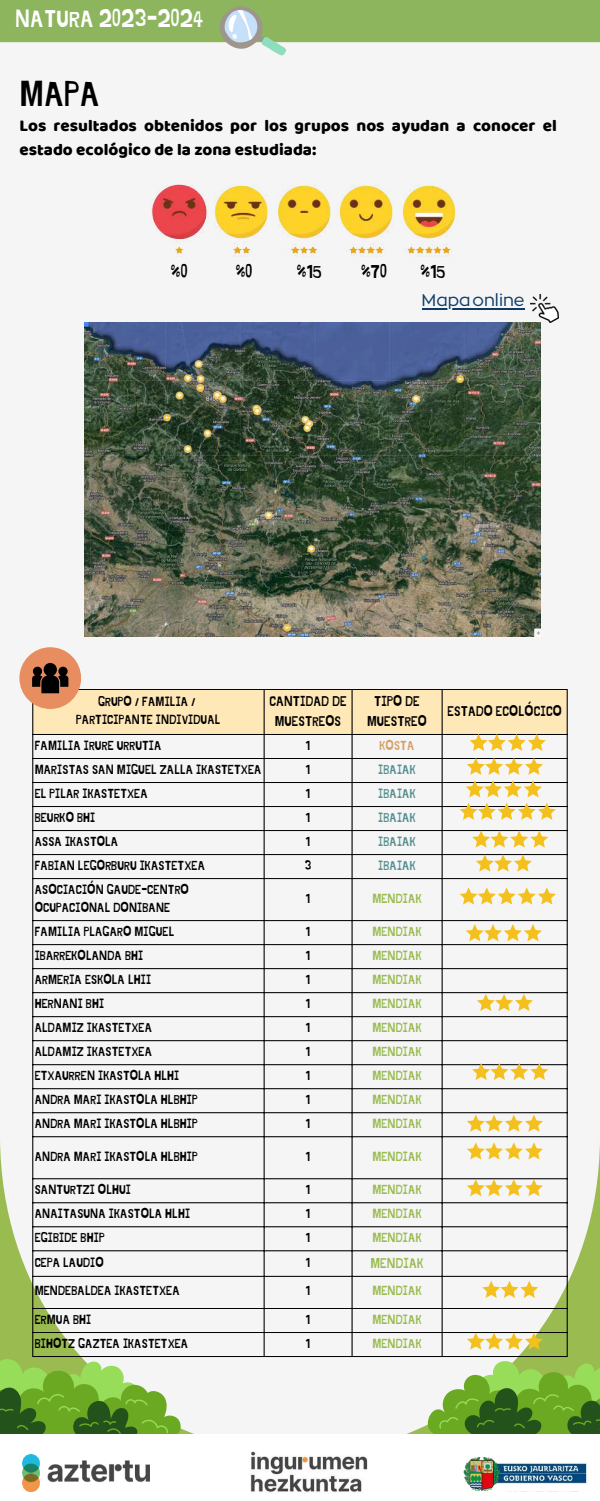
<style>
.page{position:relative;width:600px;height:1501px;background:#fff}
.page>*{position:absolute;margin:0;border:0;box-sizing:border-box;transform-origin:0 0}
.t1{font:35.3px "Jingleberry";color:#000}
.t2{font:24px "Jingleberry";color:#fff}
.t3{font:18.6px "Jingleberry";color:#000}
.t4{font:17px "RTL Corporative Regular";color:#0d3b66}
.t5{font:16.9px/23.2px "Baloo Thambi";color:#000}
.t6{font:14px/19.5px "Jingleberry";color:#000;text-align:center}
.t7{font:14px "Jingleberry";color:#9abb50}
.t8{font:13px/18px "Jingleberry";color:#000;text-align:center}
.t9{font:13px "Jingleberry";color:#9abb50}
.t10{font:13px "Jingleberry";color:#568f90}
.t11{font:13px "Jingleberry";color:#d7a067}
</style>
<div class="page">
<div style="left:0;top:42px;width:600px;height:1392px;background:#f5f5f5"></div>
<svg style="left:422px;top:1359px;width:178px;height:74px"></svg>
<svg style="left:0;top:1357px;width:182px;height:77px"></svg>
<div style="left:0;top:0;width:600px;height:42px;background:#8cb55e"></div>
<svg style="left:213px;top:6px;width:75px;height:65px"></svg>
<img style="left:530px;top:294px;width:29px;height:28px">
<hr style="left:422px;top:308px;width:103px;height:1px;background:#0d3b66">
<img style="left:142px;top:169px;width:316px;height:87px">
<hr style="left:32px;top:689px;width:1px;height:666px;background:#000">
<hr style="left:264px;top:689px;width:1px;height:666px;background:#000">
<hr style="left:352px;top:689px;width:1px;height:666px;background:#000">
<hr style="left:442px;top:689px;width:1px;height:666px;background:#000">
<hr style="left:567px;top:689px;width:1px;height:666px;background:#000">
<hr style="left:32px;top:758px;width:536px;height:1px;background:#000">
<hr style="left:32px;top:782px;width:536px;height:1px;background:#000">
<hr style="left:32px;top:806px;width:536px;height:1px;background:#000">
<hr style="left:32px;top:830px;width:536px;height:1px;background:#000">
<hr style="left:32px;top:854px;width:536px;height:1px;background:#000">
<hr style="left:32px;top:878px;width:536px;height:1px;background:#000">
<hr style="left:32px;top:920px;width:536px;height:1px;background:#000">
<hr style="left:32px;top:944px;width:536px;height:1px;background:#000">
<hr style="left:32px;top:968px;width:536px;height:1px;background:#000">
<hr style="left:32px;top:992px;width:536px;height:1px;background:#000">
<hr style="left:32px;top:1016px;width:536px;height:1px;background:#000">
<hr style="left:32px;top:1040px;width:536px;height:1px;background:#000">
<hr style="left:32px;top:1064px;width:536px;height:1px;background:#000">
<hr style="left:32px;top:1088px;width:536px;height:1px;background:#000">
<hr style="left:32px;top:1112px;width:536px;height:1px;background:#000">
<hr style="left:32px;top:1136px;width:536px;height:1px;background:#000">
<hr style="left:32px;top:1178px;width:536px;height:1px;background:#000">
<hr style="left:32px;top:1202px;width:536px;height:1px;background:#000">
<hr style="left:32px;top:1226px;width:536px;height:1px;background:#000">
<hr style="left:32px;top:1250px;width:536px;height:1px;background:#000">
<hr style="left:32px;top:1275px;width:536px;height:1px;background:#000">
<hr style="left:32px;top:1307px;width:536px;height:1px;background:#000">
<hr style="left:32px;top:1331px;width:536px;height:1px;background:#000">
<hr style="left:32px;top:1355px;width:536px;height:1px;background:#000">
<svg style="left:467px;top:757px;width:76px;height:17px"></svg>
<svg style="left:472px;top:830px;width:76px;height:17px"></svg>
<svg style="left:460px;top:780px;width:96px;height:39px"></svg>
<svg style="left:466px;top:923px;width:76px;height:18px"></svg>
<svg style="left:472px;top:1062px;width:76px;height:17px"></svg>
<svg style="left:477px;top:993px;width:56px;height:17px"></svg>
<svg style="left:467px;top:1114px;width:76px;height:17px"></svg>
<div style="left:19px;top:647px;width:62px;height:61px;background:#e88d5f;border-radius:50%"></div>
<svg style="left:460px;top:887px;width:96px;height:17px"></svg>
<svg style="left:482px;top:1280px;width:56px;height:17px"></svg>
<svg style="left:32px;top:662px;width:535px;height:88px"></svg>
<svg style="left:467px;top:1142px;width:76px;height:17px"></svg>
<svg style="left:467px;top:1178px;width:76px;height:18px"></svg>
<img style="left:84px;top:322px;width:456px;height:314px">
<img style="left:22px;top:1454px;width:127px;height:36px">
<img style="left:250px;top:1451px;width:118px;height:41px">
<img style="left:464px;top:1457px;width:123px;height:33px">
<svg style="left:476px;top:854px;width:56px;height:17px"></svg>
<svg style="left:467px;top:1332px;width:76px;height:17px"></svg>
<h2 class="t2" style="left:15px;top:8px;width:190px">NATURA 2023-2024</h2>
<h1 class="t1" style="left:19px;top:77px;width:82px">MAPA</h1>
<p class="t5" style="left:19px;top:115px;width:539px">Los resultados obtenidos por los grupos nos ayudan a conocer el estado ecológico de la zona estudiada:</p>
<h3 class="t3" style="left:171px;top:263px;width:19px">%0</h3>
<h3 class="t3" style="left:236px;top:263px;width:19px">%0</h3>
<h3 class="t3" style="left:297px;top:263px;width:26px">%15</h3>
<h3 class="t3" style="left:361px;top:263px;width:28px">%70</h3>
<h3 class="t3" style="left:421px;top:263px;width:26px">%15</h3>
<h3 class="t4" style="left:422px;top:289px;width:104px">Mapaonline</h3>
<p class="t8" style="left:76px;top:693px;width:146px">GRUPO / FAMILIA /<br>PARTICIPANTE INDIVIDUAL</p>
<p class="t6" style="left:269px;top:692px;width:79px">CANTIDAD DE<br>MUESTREOS</p>
<p class="t6" style="left:367px;top:692px;width:61px">TIPO DE<br>MUESTREO</p>
<p class="t6" style="left:447px;top:702px;width:116px">ESTADO ECOLÓCICO</p>
<p class="t8" style="left:35px;top:736px;width:128px">FAMILIA IRURE URRUTIA</p>
<p class="t8" style="left:306px;top:736px;width:6px">1</p>
<p class="t11" style="left:380px;top:739px;width:36px">KOSTA</p>
<p class="t8" style="left:35px;top:760px;width:228px">MARISTAS SAN MIGUEL ZALLA IKASTETXEA</p>
<p class="t8" style="left:306px;top:760px;width:6px">1</p>
<p class="t10" style="left:378px;top:763px;width:39px">IBAIAK</p>
<p class="t8" style="left:35px;top:784px;width:115px">EL PILAR IKASTETXEA</p>
<p class="t8" style="left:306px;top:784px;width:6px">1</p>
<p class="t10" style="left:378px;top:787px;width:39px">IBAIAK</p>
<p class="t8" style="left:35px;top:808px;width:62px">BEURKO BHI</p>
<p class="t8" style="left:306px;top:808px;width:6px">1</p>
<p class="t10" style="left:378px;top:811px;width:39px">IBAIAK</p>
<p class="t8" style="left:35px;top:832px;width:85px">ASSA IKASTOLA</p>
<p class="t8" style="left:306px;top:832px;width:6px">1</p>
<p class="t10" style="left:378px;top:835px;width:39px">IBAIAK</p>
<p class="t8" style="left:35px;top:856px;width:172px">FABIAN LEGORBURU IKASTETXEA</p>
<p class="t8" style="left:305px;top:856px;width:8px">3</p>
<p class="t10" style="left:378px;top:859px;width:39px">IBAIAK</p>
<p class="t8" style="left:35px;top:880px;width:156px;text-align:left">ASOCIACIÓN GAUDE-CENTRO<br>OCUPACIONAL DONIBANE</p>
<p class="t8" style="left:306px;top:889px;width:6px">1</p>
<p class="t9" style="left:372px;top:892px;width:51px">MENDIAK</p>
<p class="t8" style="left:35px;top:922px;width:141px">FAMILIA PLAGARO MIGUEL</p>
<p class="t8" style="left:306px;top:922px;width:6px">1</p>
<p class="t9" style="left:372px;top:925px;width:51px">MENDIAK</p>
<p class="t8" style="left:35px;top:946px;width:110px">IBARREKOLANDA BHI</p>
<p class="t8" style="left:306px;top:946px;width:6px">1</p>
<p class="t9" style="left:372px;top:949px;width:51px">MENDIAK</p>
<p class="t8" style="left:35px;top:970px;width:118px">ARMERIA ESKOLA LHII</p>
<p class="t8" style="left:306px;top:970px;width:6px">1</p>
<p class="t9" style="left:372px;top:973px;width:51px">MENDIAK</p>
<p class="t8" style="left:35px;top:994px;width:71px">HERNANI BHI</p>
<p class="t8" style="left:306px;top:994px;width:6px">1</p>
<p class="t9" style="left:372px;top:997px;width:51px">MENDIAK</p>
<p class="t8" style="left:35px;top:1018px;width:119px">ALDAMIZ IKASTETXEA</p>
<p class="t8" style="left:306px;top:1018px;width:6px">1</p>
<p class="t9" style="left:372px;top:1021px;width:51px">MENDIAK</p>
<p class="t8" style="left:35px;top:1042px;width:119px">ALDAMIZ IKASTETXEA</p>
<p class="t8" style="left:306px;top:1042px;width:6px">1</p>
<p class="t9" style="left:372px;top:1045px;width:51px">MENDIAK</p>
<p class="t8" style="left:35px;top:1066px;width:146px">ETXAURREN IKASTOLA HLHI</p>
<p class="t8" style="left:306px;top:1066px;width:6px">1</p>
<p class="t9" style="left:372px;top:1069px;width:51px">MENDIAK</p>
<p class="t8" style="left:35px;top:1090px;width:165px">ANDRA MARI IKASTOLA HLBHIP</p>
<p class="t8" style="left:306px;top:1090px;width:6px">1</p>
<p class="t9" style="left:372px;top:1093px;width:51px">MENDIAK</p>
<p class="t8" style="left:35px;top:1114px;width:165px">ANDRA MARI IKASTOLA HLBHIP</p>
<p class="t8" style="left:306px;top:1114px;width:6px">1</p>
<p class="t9" style="left:372px;top:1117px;width:51px">MENDIAK</p>
<p class="t8" style="left:35px;top:1147px;width:165px">ANDRA MARI IKASTOLA HLBHIP</p>
<p class="t8" style="left:306px;top:1147px;width:6px">1</p>
<p class="t9" style="left:372px;top:1150px;width:51px">MENDIAK</p>
<p class="t8" style="left:35px;top:1180px;width:98px">SANTURTZI OLHUI</p>
<p class="t8" style="left:306px;top:1180px;width:6px">1</p>
<p class="t9" style="left:372px;top:1183px;width:51px">MENDIAK</p>
<p class="t8" style="left:35px;top:1204px;width:157px">ANAITASUNA IKASTOLA HLHI</p>
<p class="t8" style="left:306px;top:1204px;width:6px">1</p>
<p class="t9" style="left:372px;top:1207px;width:51px">MENDIAK</p>
<p class="t8" style="left:35px;top:1228px;width:71px">EGIBIDE BHIP</p>
<p class="t8" style="left:306px;top:1228px;width:6px">1</p>
<p class="t9" style="left:372px;top:1231px;width:51px">MENDIAK</p>
<p class="t8" style="left:35px;top:1253px;width:71px">CEPA LAUDIO</p>
<p class="t8" style="left:306px;top:1253px;width:6px">1</p>
<p class="t7" style="left:370px;top:1256px;width:55px">MENDIAK</p>
<p class="t8" style="left:35px;top:1282px;width:147px">MENDEBALDEA IKASTETXEA</p>
<p class="t8" style="left:306px;top:1282px;width:6px">1</p>
<p class="t9" style="left:372px;top:1284px;width:51px">MENDIAK</p>
<p class="t8" style="left:35px;top:1310px;width:58px">ERMUA BHI</p>
<p class="t8" style="left:306px;top:1310px;width:6px">1</p>
<p class="t9" style="left:372px;top:1313px;width:51px">MENDIAK</p>
<p class="t8" style="left:35px;top:1334px;width:155px">BIHOTZ GAZTEA IKASTETXEA</p>
<p class="t8" style="left:306px;top:1334px;width:6px">1</p>
<p class="t9" style="left:372px;top:1337px;width:51px">MENDIAK</p>
</div>
